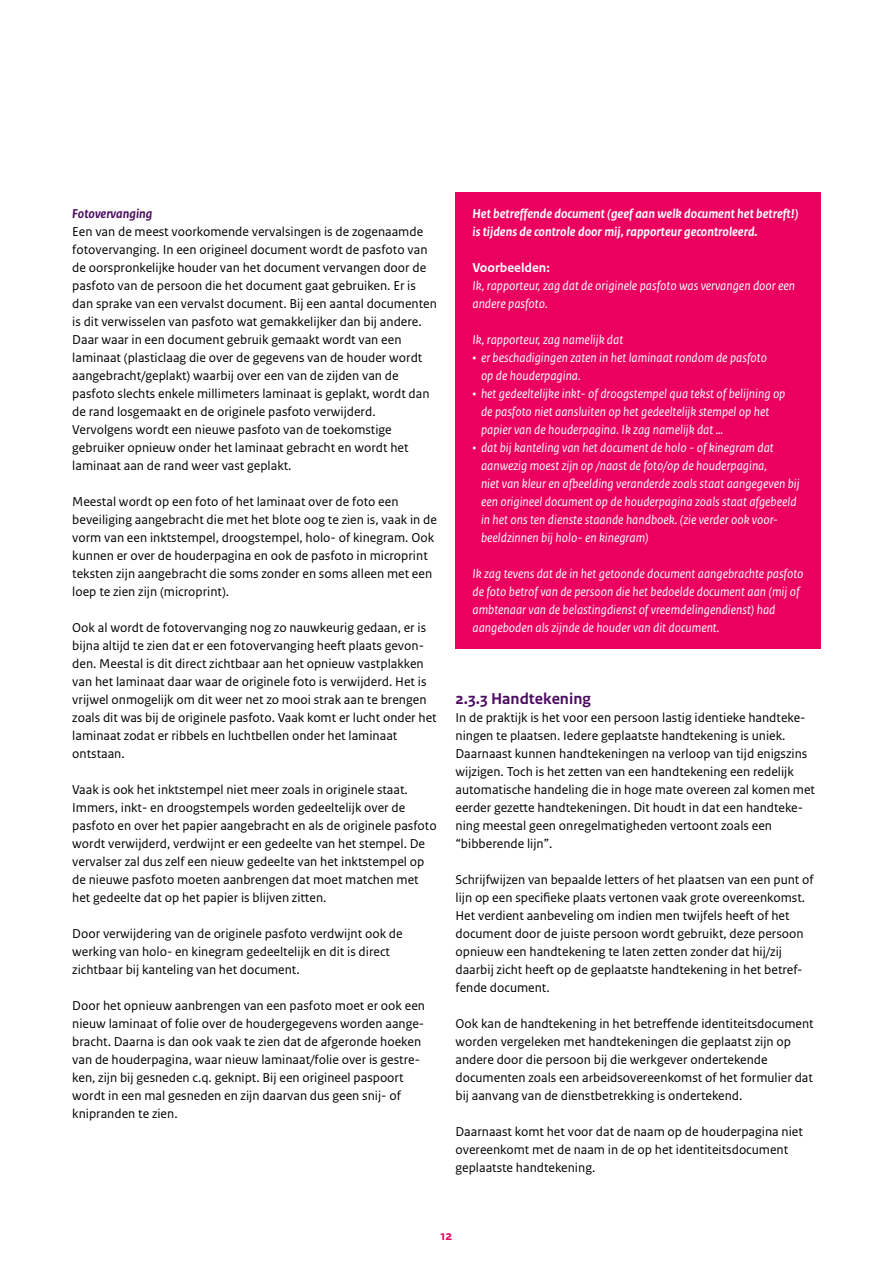
<style>
.page{position:relative;width:893px;height:1263px;background:#fff}
.page>*{position:absolute;margin:0;border:0;box-sizing:border-box;transform-origin:0 0}
.H4_Alineakop_Sans{font:700 16.5px "Rijksoverheid Sans Text";color:#4b0c61}
.P_Broodtekst_Sans_Witruimte{font:13.5px/18px "Rijksoverheid Sans Text";color:#000}
.P_Broodtekst_Sans{font:13.5px/18px "Rijksoverheid Sans Text";color:#000}
.P_Kader_Blok_bullets{font:italic 13.5px/18px "Rijksoverheid Sans Text";color:#fff}
.P_Kader_Blok_Kop_spacebefore_4mm{font:italic 13.5px/18px "Rijksoverheid Sans Text";color:#fff}
.P_Kader_Blok_Kop{font:italic 700 13.5px/18px "Rijksoverheid Sans Text";color:#fff}
.P_Tussenkop_Sans{font:italic 700 13.5px "Rijksoverheid Sans Text";color:#4b0c61}
.t1{font:700 13.5px "Rijksoverheid Sans Text";color:#ec005f}
.s1{font-weight:700;font-style:normal}
.s2{font-style:normal}
</style>
<div class="page">
<div style="left:455px;top:192px;width:366px;height:61px;background:#ec005f"></div>
<div style="left:455px;top:246px;width:366px;height:115px;background:#ec005f"></div>
<div style="left:455px;top:336px;width:366px;height:61px;background:#ec005f"></div>
<div style="left:455px;top:372px;width:366px;height:79px;background:#ec005f"></div>
<div style="left:455px;top:426px;width:366px;height:151px;background:#ec005f"></div>
<div style="left:455px;top:552px;width:366px;height:97px;background:#ec005f"></div>
<p class="P_Tussenkop_Sans" style="left:72px;top:206px;width:82px">Fotovervanging</p>
<p class="P_Broodtekst_Sans" style="left:72px;top:223px;width:366px">Een van de meest voorkomende vervalsingen is de zogenaamde fotovervanging. In een origineel document wordt de pasfoto van de oorspronkelijke houder van het document vervangen door de pasfoto van de persoon die het document gaat gebruiken. Er is dan sprake van een vervalst document. Bij een aantal documenten is dit verwisselen van pasfoto wat gemakkelijker dan bij andere.<br>Daar waar in een document gebruik gemaakt wordt van een laminaat (plasticlaag die over de gegevens van de houder wordt aangebracht/geplakt) waarbij over een van de zijden van de pasfoto slechts enkele millimeters laminaat is geplakt, wordt dan de rand losgemaakt en de originele pasfoto verwijderd.<br>Vervolgens wordt een nieuwe pasfoto van de toekomstige gebruiker opnieuw onder het laminaat gebracht en wordt het laminaat aan de rand weer vast geplakt.</p>
<p class="P_Broodtekst_Sans_Witruimte" style="left:72px;top:493px;width:366px">Meestal wordt op een foto of het laminaat over de foto een beveiliging aangebracht die met het blote oog te zien is, vaak in de vorm van een inktstempel, droogstempel, holo- of kinegram. Ook kunnen er over de houderpagina en ook de pasfoto in microprint teksten zijn aangebracht die soms zonder en soms alleen met een loep te zien zijn (microprint).</p>
<p class="P_Broodtekst_Sans_Witruimte" style="left:72px;top:619px;width:366px">Ook al wordt de fotovervanging nog zo nauwkeurig gedaan, er is bijna altijd te zien dat er een fotovervanging heeft plaats gevon&shy;den. Meestal is dit direct zichtbaar aan het opnieuw vastplakken van het laminaat daar waar de originele foto is verwijderd. Het is vrijwel onmogelijk om dit weer net zo mooi strak aan te brengen zoals dit was bij de originele pasfoto. Vaak komt er lucht onder het laminaat zodat er ribbels en luchtbellen onder het laminaat ontstaan.</p>
<p class="P_Broodtekst_Sans_Witruimte" style="left:72px;top:781px;width:366px">Vaak is ook het inktstempel niet meer zoals in originele staat.<br>Immers, inkt- en droogstempels worden gedeeltelijk over de pasfoto en over het papier aangebracht en als de originele pasfoto wordt verwijderd, verdwijnt er een gedeelte van het stempel. De vervalser zal dus zelf een nieuw gedeelte van het inktstempel op de nieuwe pasfoto moeten aanbrengen dat moet matchen met het gedeelte dat op het papier is blijven zitten.</p>
<p class="P_Broodtekst_Sans_Witruimte" style="left:72px;top:925px;width:332px">Door verwijdering van de originele pasfoto verdwijnt ook de werking van holo- en kinegram gedeeltelijk en dit is direct zichtbaar bij kanteling van het document.</p>
<p class="P_Broodtekst_Sans_Witruimte" style="left:72px;top:997px;width:354px">Door het opnieuw aanbrengen van een pasfoto moet er ook een nieuw laminaat of folie over de houdergegevens worden aange&shy;bracht. Daarna is dan ook vaak te zien dat de afgeronde hoeken van de houderpagina, waar nieuw laminaat/folie over is gestre&shy;ken, zijn bij gesneden c.q. geknipt. Bij een origineel paspoort wordt in een mal gesneden en zijn daarvan dus geen snij- of knipranden te zien.</p>
<p class="P_Kader_Blok_Kop" style="left:472px;top:205px;width:327px">Het betreffende document (geef aan welk document het betreft!) is tijdens de controle door mij, rapporteur gecontroleerd.</p>
<p class="P_Kader_Blok_Kop_spacebefore_4mm" style="left:472px;top:259px;width:324px"><span class="s1">Voorbeelden:<br></span>Ik, rapporteur, zag dat de originele pasfoto was vervangen door een andere pasfoto.</p>
<p class="P_Kader_Blok_Kop_spacebefore_4mm" style="left:472px;top:331px;width:152px">Ik, rapporteur, zag namelijk dat</p>
<p class="P_Kader_Blok_bullets" style="left:481px;top:349px;width:287px;text-indent:-9px"><span class="s2">•</span> er beschadigingen zaten in het laminaat rondom de pasfoto op de houderpagina.</p>
<p class="P_Kader_Blok_bullets" style="left:481px;top:385px;width:306px;text-indent:-9px"><span class="s2">•</span> het gedeeltelijke inkt- of droogstempel qua tekst of belijning op de pasfoto niet aansluiten op het gedeeltelijk stempel op het papier van de houderpagina. Ik zag namelijk dat …</p>
<p class="P_Kader_Blok_bullets" style="left:481px;top:439px;width:320px;text-indent:-9px"><span class="s2">•</span> dat bij kanteling van het document de holo - of kinegram dat aanwezig moest zijn op /naast de foto/op de houderpagina,<br>niet van kleur en afbeelding veranderde zoals staat aangegeven bij een origineel document op de houderpagina zoals staat afgebeeld in het ons ten dienste staande handboek. (zie verder ook voor&shy;beeldzinnen bij holo- en kinegram)</p>
<p class="P_Kader_Blok_bullets" style="left:472px;top:565px;width:333px">Ik zag tevens dat de in het getoonde document aangebrachte pasfoto de foto betrof van de persoon die het bedoelde document aan (mij of ambtenaar van de belastingdienst of vreemdelingendienst) had aangeboden als zijnde de houder van dit document.</p>
<h4 class="H4_Alineakop_Sans" style="left:455px;top:689px;width:137px">2.3.3 Handtekening</h4>
<p class="P_Broodtekst_Sans" style="left:455px;top:709px;width:361px">In de praktijk is het voor een persoon lastig identieke handteke&shy;ningen te plaatsen. Iedere geplaatste handtekening is uniek.<br>Daarnaast kunnen handtekeningen na verloop van tijd enigszins wijzigen. Toch is het zetten van een handtekening een redelijk automatische handeling die in hoge mate overeen zal komen met eerder gezette handtekeningen. Dit houdt in dat een handteke&shy;ning meestal geen onregelmatigheden vertoont zoals een “bibberende lijn”.</p>
<p class="P_Broodtekst_Sans_Witruimte" style="left:455px;top:871px;width:360px">Schrijfwijzen van bepaalde letters of het plaatsen van een punt of lijn op een specifieke plaats vertonen vaak grote overeenkomst.<br>Het verdient aanbeveling om indien men twijfels heeft of het document door de juiste persoon wordt gebruikt, deze persoon opnieuw een handtekening te laten zetten zonder dat hij/zij daarbij zicht heeft op de geplaatste handtekening in het betref&shy;fende document.</p>
<p class="P_Broodtekst_Sans_Witruimte" style="left:455px;top:1015px;width:360px">Ook kan de handtekening in het betreffende identiteitsdocument worden vergeleken met handtekeningen die geplaatst zijn op andere door die persoon bij die werkgever ondertekende documenten zoals een arbeidsovereenkomst of het formulier dat bij aanvang van de dienstbetrekking is ondertekend.</p>
<p class="P_Broodtekst_Sans_Witruimte" style="left:455px;top:1123px;width:349px">Daarnaast komt het voor dat de naam op de houderpagina niet overeenkomt met de naam in de op het identiteitsdocument geplaatste handtekening.</p>
<p class="t1" style="left:440px;top:1228px;width:14px">12</p>
</div>
